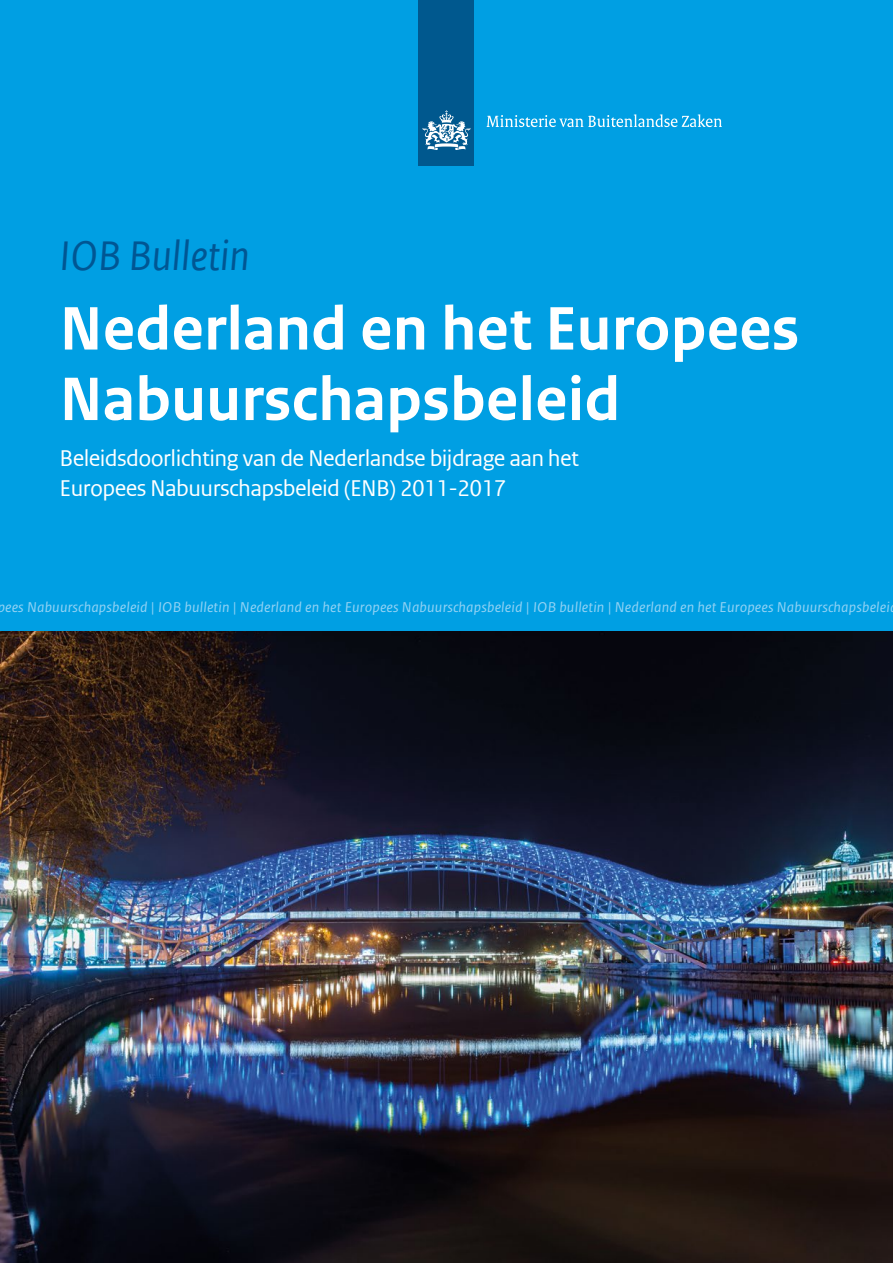
<style>
.page{position:relative;width:893px;height:1263px;background:#fff}
.page>*{position:absolute;margin:0;border:0;box-sizing:border-box;transform-origin:0 0}
.t1{font:700 64.5px/70.5px "Rijksoverheid Sans Web Text";color:#fff}
.t2{font:italic 43.5px "Rijksoverheid Sans Web Text";color:#005693}
.t3{font:24px/30px "Rijksoverheid Sans Web Text";letter-spacing:-.025em;color:#fff}
.t4{font:italic 15px "Rijksoverheid Sans Text";letter-spacing:.01em;color:#92d2f4;scale:1.08 1}
</style>
<div class="page">
<div style="left:0;top:0;width:893px;height:631px;background:#009fe3"></div>
<div style="left:419px;top:0;width:55px;height:166px;background:#00588e"></div>
<svg style="left:423px;top:110px;width:47px;height:40px"></svg>
<svg style="left:486px;top:114px;width:236px;height:13px"></svg>
<img style="left:0;top:632px;width:893px;height:631px">
<h2 class="t2" style="left:60px;top:232px;width:192px">IOB Bulletin</h2>
<h1 class="t1" style="left:60px;top:294px;width:741px">Nederland en het Europees<br>Nabuurschapsbeleid</h1>
<h3 class="t3" style="left:60px;top:443px;width:521px">Beleidsdoorlichting van de Nederlandse bijdrage aan het<br>Europees Nabuurschapsbeleid (ENB) 2011-2017</h3>
<p class="t4" style="left:-2px;top:599px;width:828px">pees Nabuurschapsbeleid | IOB bulletin | Nederland en het Europees Nabuurschapsbeleid | IOB bulletin | Nederland en het Europees Nabuurschapsbelei</p>
</div>
